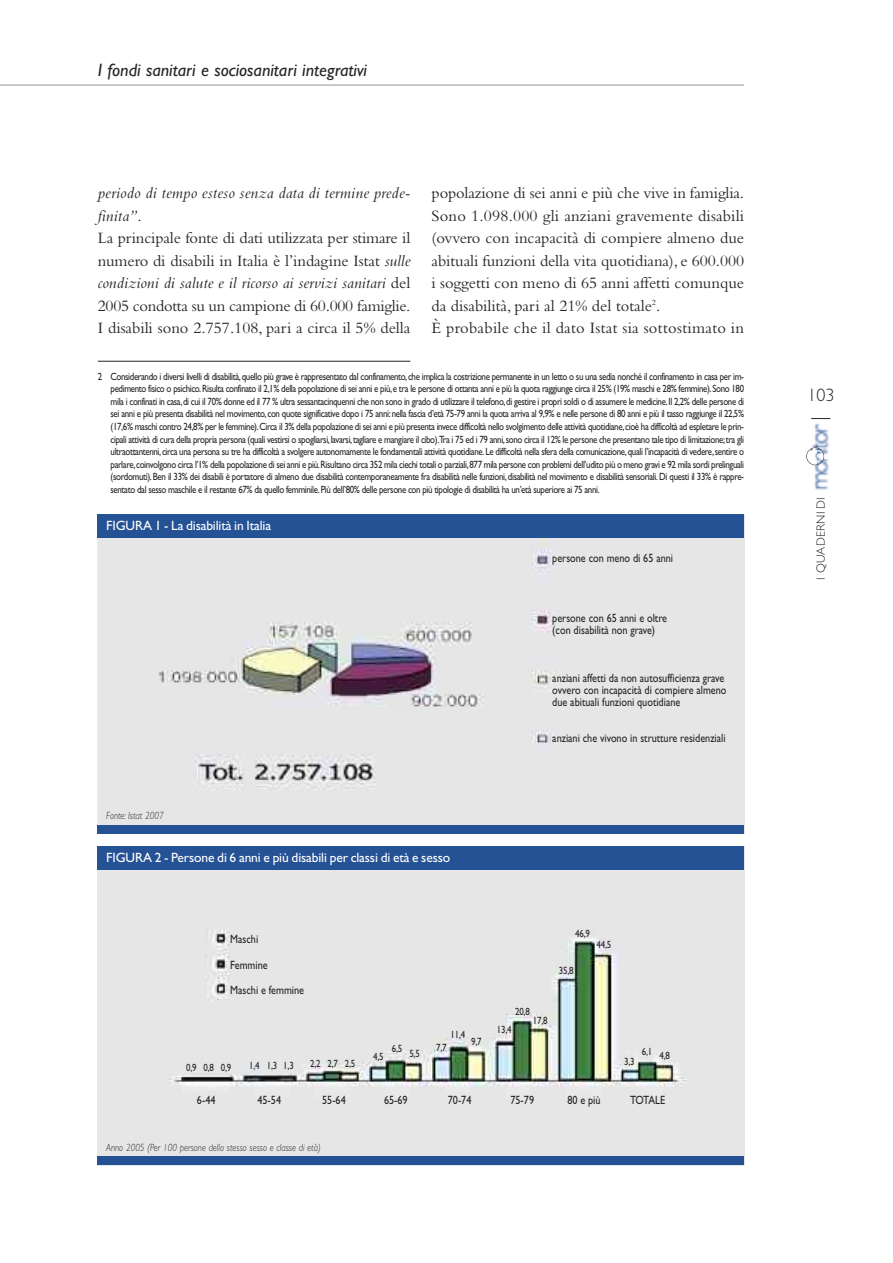
<style>
.page{position:relative;width:893px;height:1263px;background:#fff}
.page>*{position:absolute;margin:0;border:0;box-sizing:border-box;transform-origin:0 0}
.t1{font:italic 18px "Gill Sans";color:#272627}
.t2{font:300 18px "Gill Sans";color:#272627}
.t3{font:16.5px/22.5px "Bembo";letter-spacing:-.005em;color:#272627}
.t4{font:13.5px "Gill Sans";letter-spacing:-.01em;color:#fff}
.t5{font:12px/12px "Gill Sans";color:#272627;scale:.85 1}
.t6{font:300 12px "Gill Sans";letter-spacing:.02em;color:#272627}
.t7{font:10.5px/12.6px "Gill Sans";letter-spacing:-.04em;color:#272627;text-align:justify;scale:.85 1}
.t8{font:italic 300 10.5px "Gill Sans";color:#272627;scale:.85 1}
.s1{font-style:italic}
</style>
<div class="page">
<hr style="left:0;top:85px;width:744px;height:1px;background:#939393">
<img style="left:811px;top:423px;width:18px;height:67px">
<img style="left:806px;top:448px;width:18px;height:17px;border-radius:50%">
<div style="left:806px;top:447px;width:18px;height:18px;border:1px solid #272627;border-radius:50%"></div>
<svg style="left:811px;top:418px;width:19px;height:1px"></svg>
<hr style="left:98px;top:361px;width:312px;height:1px;background:#272627">
<img style="left:99px;top:538px;width:645px;height:287px">
<div style="left:98px;top:514px;width:646px;height:24px;background:#255295"></div>
<div style="left:98px;top:825px;width:646px;height:8px;background:#255295"></div>
<img style="left:98px;top:870px;width:646px;height:287px">
<div style="left:98px;top:846px;width:646px;height:24px;background:#255295"></div>
<div style="left:98px;top:1157px;width:646px;height:8px;background:#255295"></div>
<h1 class="t1" style="left:98px;top:63px;width:271px">I fondi sanitari e sociosanitari integrativi</h1>
<p class="t3" style="left:98px;top:183px;width:314px"><span class="s1">periodo di tempo esteso senza data di termine prede&shy;finita”</span>.<br>La principale fonte di dati utilizzata per stimare il numero di disabili in Italia è l’indagine Istat <span class="s1">sulle condizioni di salute e il ricorso ai servizi sanitari</span> del 2005 condotta su un campione di 60.000 famiglie.<br>I disabili sono 2.757.108, pari a circa il 5% della</p>
<p class="t3" style="left:432px;top:183px;width:314px">popolazione di sei anni e più che vive in famiglia.<br>Sono 1.098.000 gli anziani gravemente disabili (ovvero con incapacità di compiere almeno due abituali funzioni della vita quotidiana), e 600.000 i soggetti con meno di 65 anni affetti comunque da disabilità, pari al 21% del totale<sup>2</sup>.<br>È probabile che il dato Istat sia sottostimato in</p>
<p class="t7" style="left:111px;top:371px;width:747px;text-indent:-13px">2 Considerando i diversi livelli di disabilità,quello più grave è rappresentato dal confinamento,che implica la costrizione permanente in un letto o su una sedia nonché il confinamento in casa per im&shy;pedimento fisico o psichico.Risulta confinato il 2,1% della popolazione di sei anni e più,e tra le persone di ottanta anni e più la quota raggiunge circa il 25% (19% maschi e 28% femmine).Sono 180 mila i confinati in casa,di cui il 70% donne ed il 77 % ultra sessantacinquenni che non sono in grado di utilizzare il telefono,di gestire i propri soldi o di assumere le medicine.Il 2,2% delle persone di sei anni e più presenta disabilità nel movimento, con quote significative dopo i 75 anni:nella fascia d’età 75-79 anni la quota arriva al 9,9% e nelle persone di 80 anni e più il tasso raggiunge il 22,5% (17,6% maschi contro 24,8% per le femmine).Circa il 3% della popolazione di sei anni e più presenta invece difficoltà nello svolgimento delle attività quotidiane,cioè ha difficoltà ad espletare le prin&shy;cipali attività di cura della propria persona (quali vestirsi o spogliarsi,lavarsi,tagliare e mangiare il cibo).Tra i 75 ed i 79 anni,sono circa il 12% le persone che presentano tale tipo di limitazione;tra gli ultraottantenni,circa una persona su tre ha difficoltà a svolgere autonomamente le fondamentali attività quotidiane.Le difficoltà nella sfera della comunicazione,quali l’incapacità di vedere,sentire o parlare,coinvolgono circa l’1% della popolazione di sei anni e più.Risultano circa 352 mila ciechi totali o parziali,877 mila persone con problemi dell’udito più o meno gravi e 92 mila sordi prelinguali (sordomuti). Ben il 33% dei disabili è portatore di almeno due disabilità contemporaneamente fra disabilità nelle funzioni, disabilità nel movimento e disabilità sensoriali. Di questi il 33% è rappre&shy;sentato dal sesso maschile e il restante 67% da quello femminile.Più dell’80% delle persone con più tipologie di disabilità ha un’età superiore ai 75 anni.</p>
<p class="t4" style="left:106px;top:521px;width:166px">FIGURA 1 - La disabilità in Italia</p>
<p class="t5" style="left:552px;top:553px;width:144px">persone con meno di 65 anni</p>
<p class="t5" style="left:552px;top:613px;width:137px">persone con 65 anni e oltre (con disabilità non grave)</p>
<p class="t5" style="left:552px;top:673px;width:207px">anziani affetti da non autosufficienza grave ovvero con incapacità di compiere almeno due abituali funzioni quotidiane</p>
<p class="t5" style="left:552px;top:733px;width:205px">anziani che vivono in strutture residenziali</p>
<p class="t8" style="left:106px;top:812px;width:69px">Fonte: Istat 2007</p>
<p class="t4" style="left:106px;top:852px;width:345px">FIGURA 2 - Persone di 6 anni e più disabili per classi di età e sesso</p>
<p class="t5" style="left:230px;top:927px;width:46px;line-height:26.2px">Maschi<br>Femmine</p>
<p class="t5" style="left:230px;top:985px;width:88px">Maschi e femmine</p>
<p class="t7" style="left:186px;top:1062px;width:55px">0,9 0,8 0,9</p>
<p class="t7" style="left:249px;top:1060px;width:54px">1,4 1,3 1,3</p>
<p class="t7" style="left:310px;top:1058px;width:55px">2,2 2,7 2,5</p>
<p class="t7" style="left:450px;top:1029px;width:19px">11,4</p>
<p class="t7" style="left:471px;top:1036px;width:14px">9,7</p>
<p class="t7" style="left:373px;top:1051px;width:14px">4,5</p>
<p class="t7" style="left:392px;top:1046px;width:34px">6,5 5,5</p>
<p class="t7" style="left:436px;top:1042px;width:14px">7,7</p>
<p class="t7" style="left:575px;top:928px;width:19px">46,9</p>
<p class="t7" style="left:559px;top:965px;width:19px">35,8</p>
<p class="t7" style="left:596px;top:939px;width:19px">44,5</p>
<p class="t7" style="left:515px;top:1006px;width:19px">20,8</p>
<p class="t7" style="left:533px;top:1015px;width:19px">17,8</p>
<p class="t7" style="left:497px;top:1024px;width:19px">13,4</p>
<p class="t7" style="left:624px;top:1056px;width:14px">3,3</p>
<p class="t7" style="left:642px;top:1048px;width:35px">6,1 4,8</p>
<p class="t5" style="left:197px;top:1095px;width:23px">6-44</p>
<p class="t5" style="left:257px;top:1095px;width:29px">45-54</p>
<p class="t5" style="left:322px;top:1095px;width:29px">55-64</p>
<p class="t5" style="left:384px;top:1095px;width:29px">65-69</p>
<p class="t5" style="left:448px;top:1095px;width:29px">70-74</p>
<p class="t5" style="left:510px;top:1095px;width:29px">75-79</p>
<p class="t5" style="left:567px;top:1095px;width:41px">80 e più</p>
<p class="t5" style="left:630px;top:1095px;width:43px">TOTALE</p>
<p class="t8" style="left:106px;top:1143px;width:254px">Anno 2005 (Per 100 persone dello stesso sesso e classe di età)</p>
<h1 class="t2" style="left:808px;top:388px;width:28px">103</h1>
<p class="t6" style="left:816px;top:580px;width:84px;rotate:-90deg">I QUADERNI DI</p>
</div>
